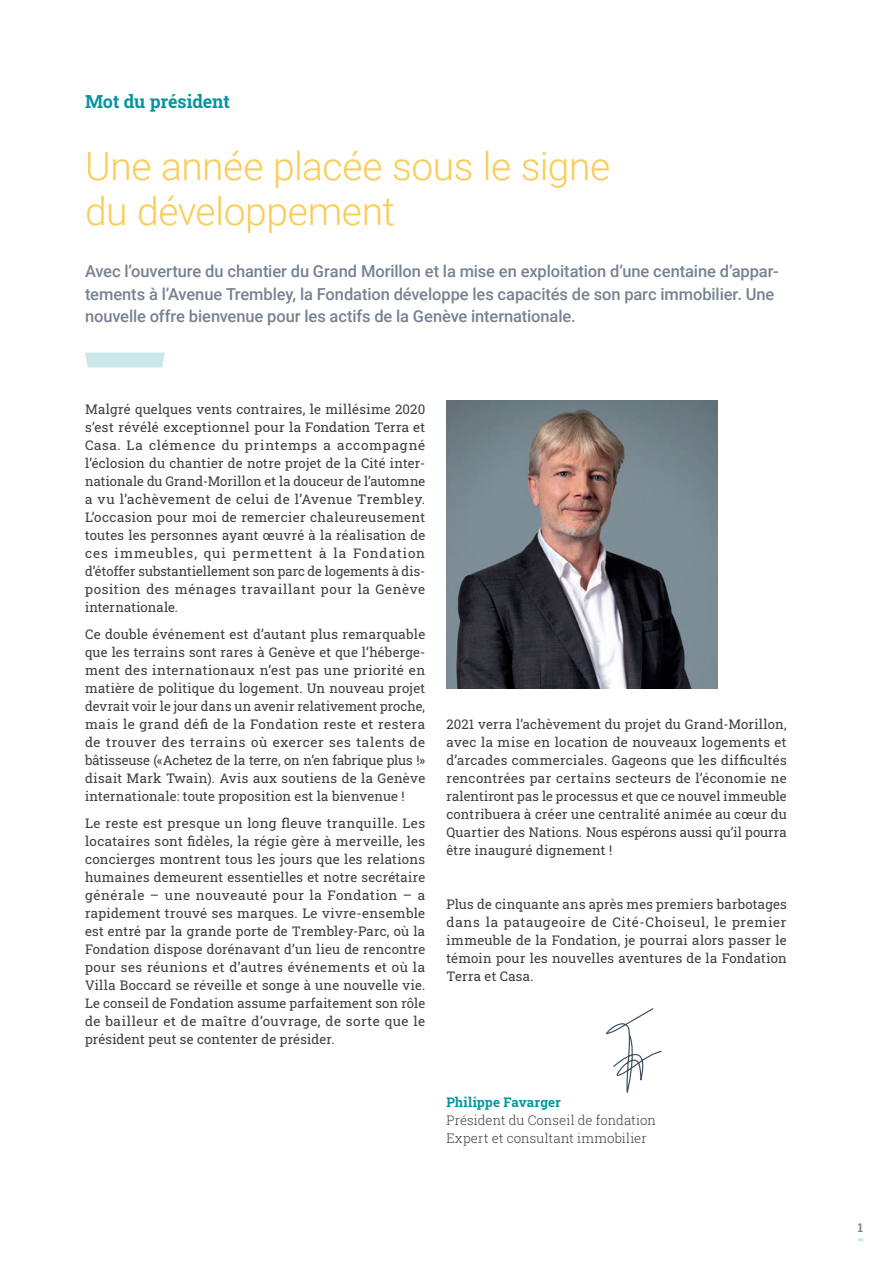
<style>
.page{position:relative;width:893px;height:1263px;background:#fff}
.page>*{position:absolute;margin:0;border:0;box-sizing:border-box;transform-origin:0 0}
.t1{font:300 39px/45px "Roboto";letter-spacing:-.01em;color:#facc56}
.t2{font:700 18px "Roboto Slab";letter-spacing:-.005em;color:#0595a0}
.t3{font:500 16.5px/22.5px "Roboto";letter-spacing:-.005em;color:#778391}
.t4{font:13.2px/18px "Roboto Slab";letter-spacing:.015em;color:#3e3e3f;text-align:justify}
.t5{font:300 13.2px/18px "Roboto Slab";letter-spacing:.005em;color:#3e3e3f}
.t6{font:700 13.2px "Roboto Slab";letter-spacing:.005em;color:#0595a0}
.t7{font:700 12px "Roboto Slab";color:#778391}
</style>
<div class="page">
<svg style="left:858px;top:1238px;width:5px;height:3px"></svg>
<img style="left:446px;top:400px;width:272px;height:288px">
<svg style="left:85px;top:353px;width:80px;height:14px"></svg>
<svg style="left:606px;top:1008px;width:56px;height:85px"></svg>
<h2 class="t2" style="left:85px;top:89px;width:146px">Mot du président</h2>
<h1 class="t1" style="left:85px;top:142px;width:527px">Une année placée sous le signe du développement</h1>
<p class="t3" style="left:85px;top:260px;width:695px">Avec l’ouverture du chantier du Grand Morillon et la mise en exploitation d’une centaine d’appar&shy;tements à l’Avenue Trembley, la Fondation développe les capacités de son parc immobilier. Une nouvelle offre bienvenue pour les actifs de la Genève internationale.</p>
<p class="t4" style="left:85px;top:400px;width:342px">Malgré quelques vents contraires, le millésime 2020 s’est révélé exceptionnel pour la Fondation Terra et Casa. La clémence du printemps a accompagné l’éclosion du chantier de notre projet de la Cité inter&shy;nationale du Grand-Morillon et la douceur de l’automne a vu l’achèvement de celui de l’Avenue Trembley.<br>L’occasion pour moi de remercier chaleureusement toutes les personnes ayant œuvré à la réalisation de ces immeubles, qui permettent à la Fondation d’étoffer substantiellement son parc de logements à dis&shy;position des ménages travaillant pour la Genève internationale.</p>
<p class="t4" style="left:85px;top:625px;width:342px">Ce double événement est d’autant plus remarquable que les terrains sont rares à Genève et que l’héberge&shy;ment des internationaux n’est pas une priorité en matière de politique du logement. Un nouveau projet devrait voir le jour dans un avenir relativement proche, mais le grand défi de la Fondation reste et restera de trouver des terrains où exercer ses talents de bâtisseuse («Achetez de la terre, on n’en fabrique plus !» disait Mark Twain). Avis aux soutiens de la Genève internationale: toute proposition est la bienvenue !</p>
<p class="t4" style="left:85px;top:814px;width:342px">Le reste est presque un long fleuve tranquille. Les locataires sont fidèles, la régie gère à merveille, les concierges montrent tous les jours que les relations humaines demeurent essentielles et notre secrétaire générale – une nouveauté pour la Fondation – a rapidement trouvé ses marques. Le vivre-ensemble est entré par la grande porte de Trembley-Parc, où la Fondation dispose dorénavant d’un lieu de rencontre pour ses réunions et d’autres événements et où la Villa Boccard se réveille et songe à une nouvelle vie.<br>Le conseil de Fondation assume parfaitement son rôle de bailleur et de maître d’ouvrage, de sorte que le président peut se contenter de présider.</p>
<p class="t4" style="left:446px;top:715px;width:342px">2021 verra l’achèvement du projet du Grand-Morillon, avec la mise en location de nouveaux logements et d’arcades commerciales. Gageons que les difficultés rencontrées par certains secteurs de l’économie ne ralentiront pas le processus et que ce nouvel immeuble contribuera à créer une centralité animée au cœur du Quartier des Nations. Nous espérons aussi qu’il pourra être inauguré dignement !</p>
<p class="t4" style="left:446px;top:895px;width:342px">Plus de cinquante ans après mes premiers barbotages dans la pataugeoire de Cité-Choiseul, le premier immeuble de la Fondation, je pourrai alors passer le témoin pour les nouvelles aventures de la Fondation Terra et Casa.</p>
<p class="t6" style="left:446px;top:1093px;width:116px">Philippe Favarger</p>
<p class="t5" style="left:446px;top:1111px;width:211px">Président du Conseil de fondation<br>Expert et consultant immobilier</p>
<p class="t7" style="left:858px;top:1219px;width:7px">1</p>
</div>
